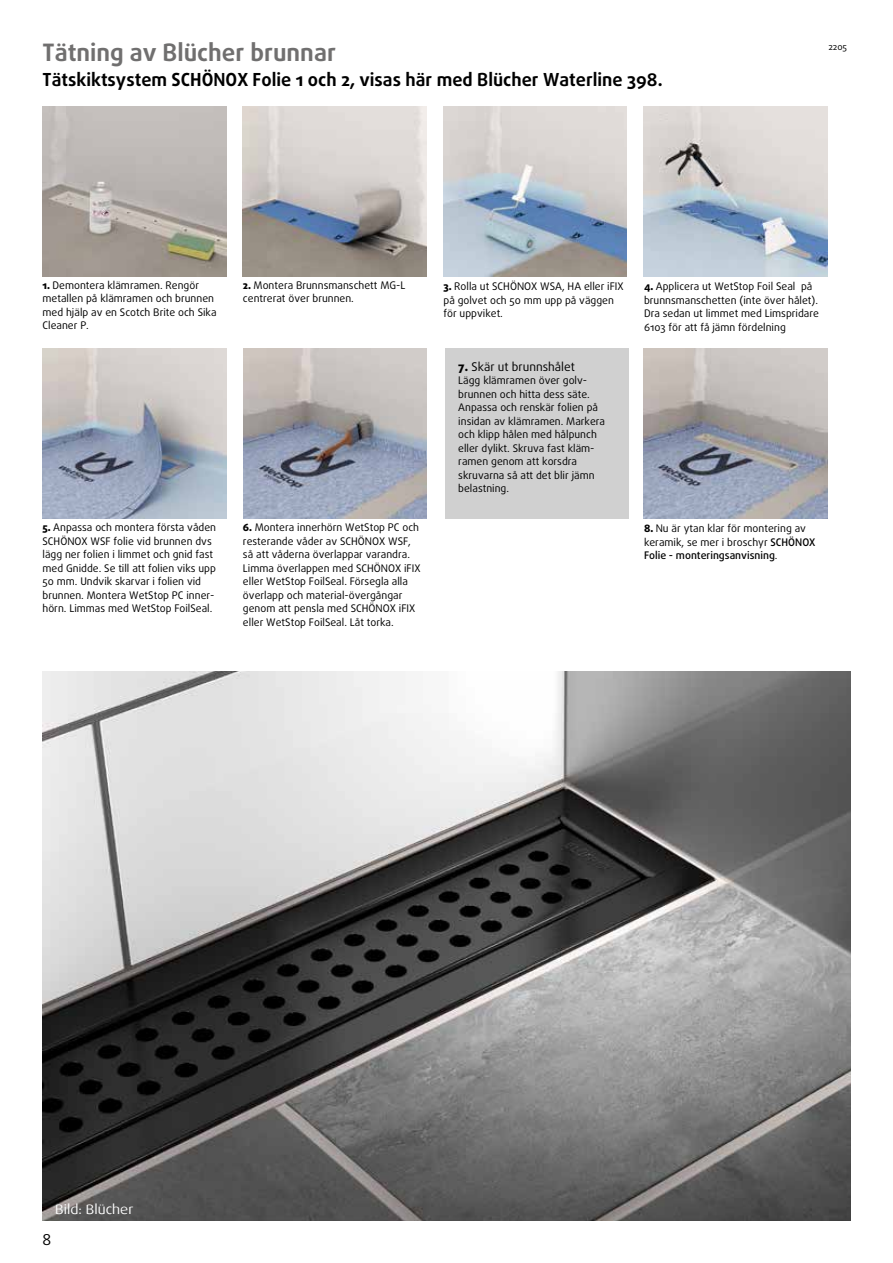
<style>
.page{position:relative;width:893px;height:1263px;background:#fff}
.page>*{position:absolute;margin:0;border:0;box-sizing:border-box;transform-origin:0 0}
.t1{font:700 24px "Daxline Pro";color:#706f6f}
.t2{font:700 18px "Daxline Pro";color:#000}
.t3{font:15px "Daxline Pro";color:#000}
.t4{font:13.5px "Dax Wide";color:#fff}
.t5{font:12px "Daxline Pro";color:#000}
.t6{font:10.5px/13.5px "Daxline Pro";color:#000}
.t7{font:9px "Daxline Pro";color:#000}
.s1{font-weight:800}
.s2{font-weight:500}
</style>
<div class="page">
<img style="left:43px;top:349px;width:183px;height:170px">
<img style="left:243px;top:349px;width:183px;height:170px">
<img style="left:644px;top:349px;width:183px;height:170px">
<img style="left:443px;top:106px;width:184px;height:170px">
<img style="left:644px;top:106px;width:183px;height:170px">
<img style="left:43px;top:106px;width:183px;height:170px">
<img style="left:243px;top:106px;width:183px;height:170px">
<div style="left:446px;top:349px;width:183px;height:170px;background:#d0d0d0"></div>
<img style="left:43px;top:672px;width:807px;height:548px">
<h1 class="t1" style="left:43px;top:37px;width:295px">Tätning av Blücher brunnar</h1>
<h2 class="t2" style="left:43px;top:68px;width:622px">Tätskiktsystem SCHÖNOX Folie 1 och 2, visas här med Blücher Waterline 398.</h2>
<p class="t7" style="left:828px;top:40px;width:20px">2205</p>
<p class="t6" style="left:43px;top:278px;width:176px"><span class="s1">1.</span> Demontera klämramen. Rengör metallen på klämramen och brunnen med hjälp av en Scotch Brite och Sika<br>Cleaner P.</p>
<p class="t6" style="left:243px;top:278px;width:164px"><span class="s1">2.</span> Montera Brunnsmanschett MG-L centrerat över brunnen.</p>
<p class="t6" style="left:443px;top:280px;width:182px"><span class="s1">3.</span> Rolla ut SCHÖNOX WSA, HA eller iFIX på golvet och 50 mm upp på väggen för uppviket.</p>
<p class="t6" style="left:644px;top:280px;width:176px"><span class="s1">4.</span> Applicera ut WetStop Foil Seal på brunnsmanschetten (inte över hålet).<br>Dra sedan ut limmet med Limspridare 6103 för att få jämn fördelning</p>
<p class="t5" style="left:458px;top:358px;width:118px"><span class="s1">7.</span> Skär ut brunnshålet</p>
<p class="t6" style="left:458px;top:374px;width:148px">Lägg klämramen över golv&shy;brunnen och hitta dess säte.<br>Anpassa och renskär folien på insidan av klämramen. Markera och klipp hålen med hålpunch eller dylikt. Skruva fast kläm&shy;ramen genom att korsdra skruvarna så att det blir jämn belastning.</p>
<p class="t6" style="left:43px;top:521px;width:175px"><span class="s1">5.</span> Anpassa och montera första våden SCHÖNOX WSF folie vid brunnen dvs lägg ner folien i limmet och gnid fast med Gnidde. Se till att folien viks upp 50 mm. Undvik skarvar i folien vid brunnen. Montera WetStop PC inner&shy;hörn. Limmas med WetStop FoilSeal.</p>
<p class="t6" style="left:243px;top:521px;width:179px"><span class="s1">6.</span> Montera innerhörn WetStop PC och resterande våder av SCHÖNOX WSF, så att våderna överlappar varandra.<br>Limma överlappen med SCHÖNOX iFIX eller WetStop FoilSeal. Försegla alla överlapp och material-övergångar genom att pensla med SCHÖNOX iFIX eller WetStop FoilSeal. Låt torka.</p>
<p class="t6" style="left:644px;top:522px;width:173px"><span class="s1">8.</span> Nu är ytan klar för montering av keramik, se mer i broschyr <span class="s2">SCHÖNOX<br>Folie - monteringsanvisning</span>.</p>
<p class="t4" style="left:55px;top:1202px;width:79px">Bild: Blücher</p>
<h3 class="t3" style="left:43px;top:1229px;width:10px">8</h3>
</div>
